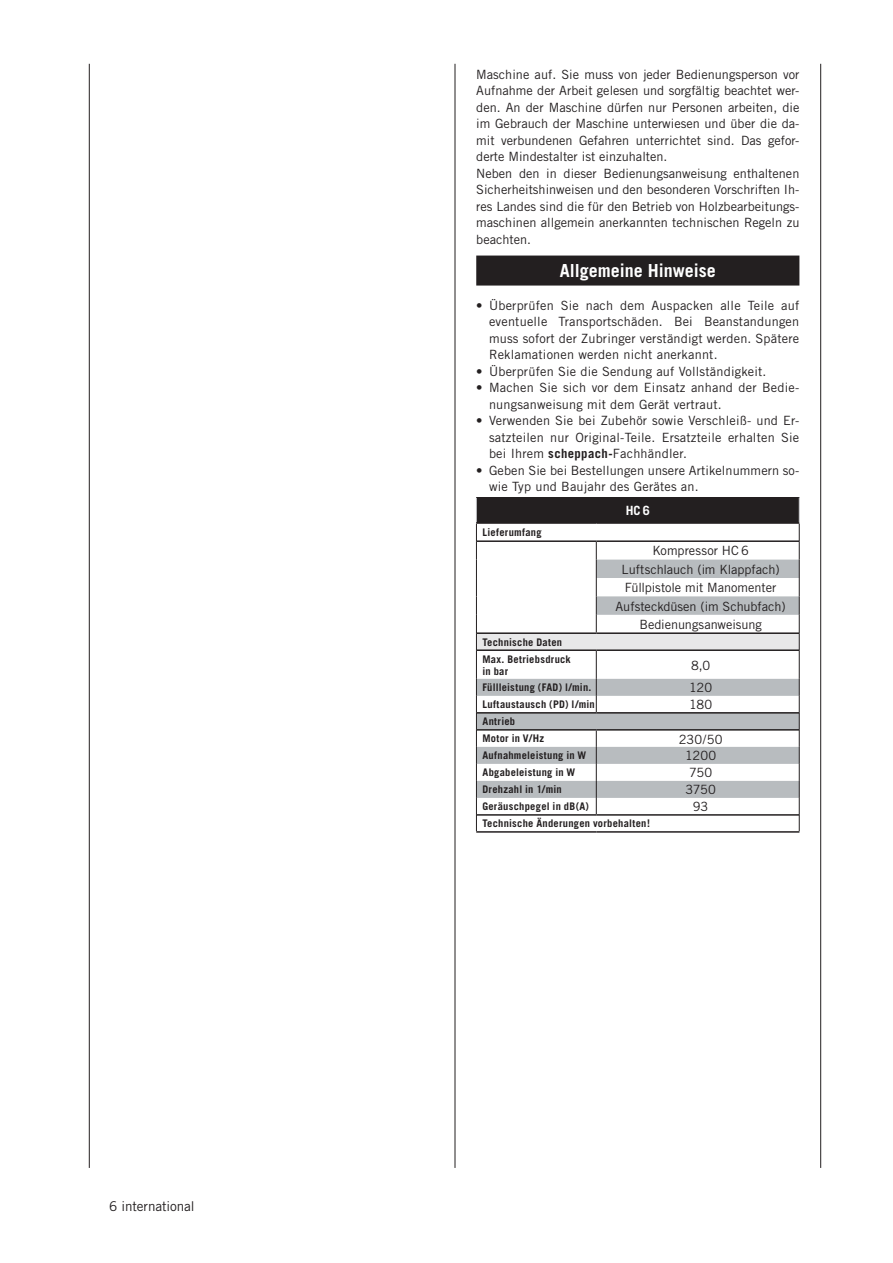
<style>
.page{position:relative;width:893px;height:1263px;background:#fff}
.page>*{position:absolute;margin:0;border:0;box-sizing:border-box;transform-origin:0 0}
.t1{font:700 18px "Trade Gothic";color:#fff}
.t2{font:13.5px "Trade Gothic";letter-spacing:-.01em;color:#231f20}
.t3{font:12.75px/16.5px "Trade Gothic";color:#231f20}
.t4{font:700 12.75px "Trade Gothic";color:#fff}
.t5{font:700 10.5px/16.8px "Trade Gothic";letter-spacing:.025em;color:#231f20}
.s1{font-weight:700}
</style>
<div class="page">
<hr style="left:89px;top:64px;width:1px;height:1104px;background:#231f20">
<hr style="left:455px;top:64px;width:1px;height:1104px;background:#231f20">
<hr style="left:820px;top:64px;width:1px;height:1104px;background:#231f20">
<div style="left:476px;top:256px;width:323px;height:30px;background:#231f20"></div>
<div style="left:476px;top:497px;width:323px;height:26px;background:#231f20"></div>
<svg style="left:477px;top:560px;width:322px;height:238px"></svg>
<div style="left:476px;top:633px;width:323px;height:17px;background:#e8e8e9"></div>
<svg style="left:596px;top:731px;width:1px;height:83px"></svg>
<hr style="left:477px;top:632px;width:119px;height:2px;background:#231f20">
<hr style="left:596px;top:632px;width:203px;height:2px;background:#231f20">
<hr style="left:477px;top:649px;width:119px;height:2px;background:#231f20">
<hr style="left:596px;top:649px;width:203px;height:2px;background:#231f20">
<svg style="left:596px;top:542px;width:1px;height:90px"></svg>
<hr style="left:477px;top:540px;width:119px;height:2px;background:#231f20">
<hr style="left:596px;top:540px;width:203px;height:2px;background:#231f20">
<hr style="left:476px;top:522px;width:120px;height:2px;background:#231f20">
<hr style="left:596px;top:522px;width:203px;height:2px;background:#231f20">
<hr style="left:477px;top:712px;width:119px;height:2px;background:#231f20">
<hr style="left:596px;top:712px;width:203px;height:2px;background:#231f20">
<hr style="left:477px;top:729px;width:119px;height:2px;background:#231f20">
<hr style="left:596px;top:729px;width:203px;height:2px;background:#231f20">
<hr style="left:477px;top:814px;width:119px;height:2px;background:#231f20">
<hr style="left:596px;top:814px;width:203px;height:2px;background:#231f20">
<svg style="left:596px;top:651px;width:1px;height:61px"></svg>
<svg style="left:476px;top:498px;width:1px;height:333px"></svg>
<svg style="left:799px;top:498px;width:1px;height:333px"></svg>
<hr style="left:476px;top:831px;width:120px;height:2px;background:#231f20">
<hr style="left:596px;top:831px;width:203px;height:2px;background:#231f20">
<p class="t2" style="left:109px;top:1198px;width:87px">6 international</p>
<p class="t3" style="left:476px;top:66px;width:325px">Maschine auf. Sie muss von jeder Bedienungsperson vor Aufnahme der Arbeit gelesen und sorgfältig beachtet wer&shy;den. An der Maschine dürfen nur Personen arbeiten, die im Gebrauch der Maschine unterwiesen und über die da&shy;mit verbundenen Gefahren unterrichtet sind. Das gefor&shy;derte Mindestalter ist einzuhalten.<br>Neben den in dieser Bedienungsanweisung enthaltenen Sicherheitshinweisen und den besonderen Vorschriften Ih&shy;res Landes sind die für den Betrieb von Holzbearbeitungs&shy;maschinen allgemein anerkannten technischen Regeln zu beachten.</p>
<h1 class="t1" style="left:560px;top:259px;width:158px">Allgem eine Hinweise</h1>
<p class="t3" style="left:489px;top:297px;width:312px;text-align:justify;text-indent:-13px">• Überprüfen Sie nach dem Auspacken alle Teile auf eventuelle Transportschäden. Bei Beanstandungen muss sofort der Zubringer verständigt werden. Spätere Reklamationen werden nicht anerkannt.</p>
<p class="t3" style="left:476px;top:363px;width:292px">• Überprüfen Sie die Sendung auf Vollständigkeit.</p>
<p class="t3" style="left:489px;top:379px;width:311px;text-indent:-13px">• Machen Sie sich vor dem Einsatz anhand der Bedie&shy;nungsanweisung mit dem Gerät vertraut.</p>
<p class="t3" style="left:489px;top:412px;width:312px;text-align:justify;text-indent:-13px">• Verwenden Sie bei Zubehör sowie Verschleiß- und Er&shy;satzteilen nur Original-Teile. Ersatzteile erhalten Sie bei Ihrem <span class="s1">scheppach-</span>Fachhändler.</p>
<p class="t3" style="left:489px;top:462px;width:311px;text-indent:-13px">• Geben Sie bei Bestellungen unsere Artikelnummern so&shy;wie Typ und Baujahr des Gerätes an.</p>
<p class="t4" style="left:626px;top:503px;width:26px">HC6</p>
<p class="t5" style="left:482px;top:524px;width:61px">Lieferumfang</p>
<p class="t3" style="left:616px;top:541px;width:172px;line-height:18.5px;text-align:center">Kompressor HC 6<br>Luftschlauch (im Klappfach)<br>Füllpistole mit Manomenter<br>Aufsteckdüsen (im Schubfach)<br>Bedienungsanweisung</p>
<p class="t5" style="left:482px;top:633px;width:90px">Technische Daten<br>Max. Betriebsdruck</p>
<p class="t5" style="left:482px;top:662px;width:27px">in bar</p>
<p class="t3" style="left:691px;top:657px;width:21px">8,0</p>
<p class="t5" style="left:482px;top:679px;width:110px">Füllleistung (FAD) l/min.</p>
<p class="t3" style="left:689px;top:679px;width:24px">120</p>
<p class="t5" style="left:482px;top:696px;width:114px">Luftaustausch (PD) l/min</p>
<p class="t3" style="left:689px;top:696px;width:25px">180</p>
<p class="t5" style="left:482px;top:713px;width:63px">Antrieb<br>Motor in V/Hz</p>
<p class="t3" style="left:679px;top:731px;width:45px">230/50</p>
<p class="t5" style="left:482px;top:747px;width:105px">Aufnahmeleistung in W</p>
<p class="t3" style="left:685px;top:747px;width:33px">1200</p>
<p class="t5" style="left:482px;top:764px;width:94px">Abgabeleistung in W</p>
<p class="t3" style="left:689px;top:764px;width:25px">750</p>
<p class="t5" style="left:482px;top:781px;width:81px">Drehzahl in 1/min</p>
<p class="t3" style="left:685px;top:781px;width:32px">3750</p>
<p class="t5" style="left:482px;top:798px;width:108px">Geräuschpegel in dB(A)</p>
<p class="t3" style="left:693px;top:798px;width:17px">93</p>
<p class="t5" style="left:482px;top:815px;width:169px">Technische Änderungen vorbehalten!</p>
</div>
